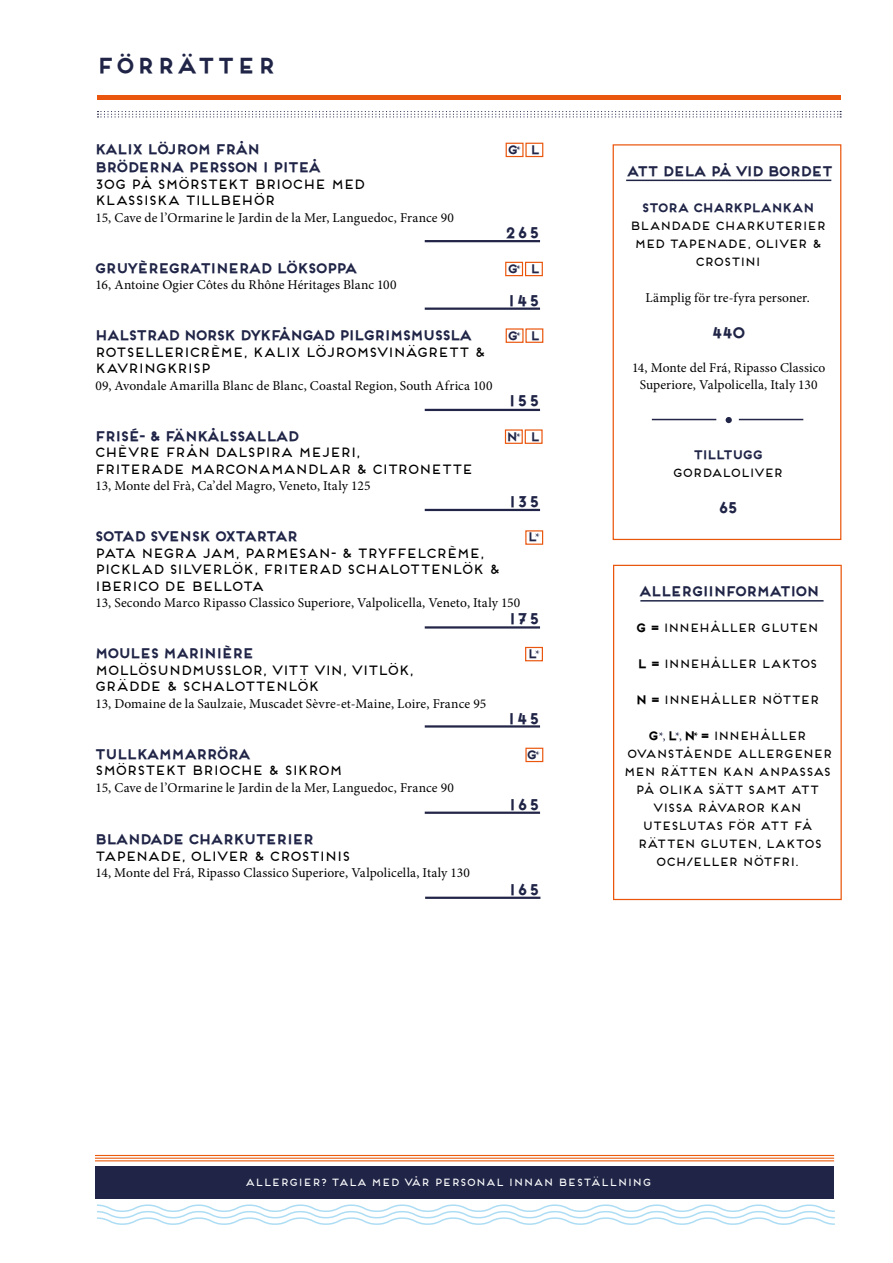
<style>
.page{position:relative;width:893px;height:1263px;background:#fff}
.page>*{position:absolute;margin:0;border:0;box-sizing:border-box;transform-origin:0 0}
.t1{font:700 21px "Frontage";color:#202547}
.t2{font:700 15px "Frontage";letter-spacing:-.045em;color:#202547}
.t3{font:13.5px/16.5px "Minion Pro";letter-spacing:.01em;color:#000;text-align:center}
.t4{font:13.5px/16.5px "Frontage";letter-spacing:-.2em;color:#000}
.t5{font:700 13.5px "Frontage";letter-spacing:-.19em;color:#202547}
.t6{font:12px/18px "Frontage";letter-spacing:-.19em;color:#000;text-align:center}
.t7{font:700 12px "Frontage";letter-spacing:-.185em;color:#202547}
.t8{font:10.5px "Frontage";letter-spacing:-.13em;color:#fff}
.s1{font-family:"Minion Pro";font-weight:500}
.s2{font-weight:700}
.s3{font-family:"Minion Pro";font-weight:500;color:#202547}
.s4{font-family:"Minion Pro";font-weight:700}
</style>
<div class="page">
<hr style="left:97px;top:96px;width:744px;height:4px;background:#ea560d">
<div style="left:96px;top:1166px;width:738px;height:32px;background:#202547"></div>
<svg style="left:97px;top:1204px;width:738px;height:21px"></svg>
<svg style="left:98px;top:111px;width:743px;height:6px"></svg>
<hr style="left:95px;top:1160px;width:739px;height:1px;background:#ea5b0b">
<hr style="left:95px;top:1157px;width:739px;height:2px;background:#ea5b0b">
<hr style="left:95px;top:1155px;width:739px;height:1px;background:#ea5b0b">
<hr style="left:425px;top:240px;width:115px;height:2px;background:#222547">
<hr style="left:425px;top:308px;width:115px;height:2px;background:#222547">
<hr style="left:425px;top:409px;width:115px;height:2px;background:#222547">
<hr style="left:425px;top:509px;width:115px;height:2px;background:#222547">
<hr style="left:425px;top:626px;width:115px;height:3px;background:#222547">
<hr style="left:425px;top:725px;width:115px;height:3px;background:#222547">
<hr style="left:425px;top:812px;width:115px;height:2px;background:#222547">
<div style="left:613px;top:565px;width:229px;height:335px;border:1px solid #ea560d"></div>
<hr style="left:640px;top:600px;width:183px;height:2px;background:#202547">
<div style="left:506px;top:143px;width:18px;height:14px;border:1px solid #ea560d"></div>
<div style="left:525px;top:143px;width:18px;height:14px;border:1px solid #ea560d"></div>
<div style="left:525px;top:748px;width:18px;height:14px;border:1px solid #ea560d"></div>
<div style="left:525px;top:647px;width:18px;height:14px;border:1px solid #ea560d"></div>
<div style="left:505px;top:429px;width:18px;height:15px;border:1px solid #ea560d"></div>
<div style="left:525px;top:429px;width:18px;height:15px;border:1px solid #ea560d"></div>
<hr style="left:425px;top:897px;width:115px;height:2px;background:#222547">
<div style="left:525px;top:530px;width:18px;height:15px;border:1px solid #ea560d"></div>
<div style="left:505px;top:262px;width:18px;height:14px;border:1px solid #ea560d"></div>
<div style="left:525px;top:262px;width:18px;height:14px;border:1px solid #ea560d"></div>
<div style="left:506px;top:328px;width:18px;height:15px;border:1px solid #ea560d"></div>
<div style="left:525px;top:328px;width:18px;height:15px;border:1px solid #ea560d"></div>
<div style="left:613px;top:144px;width:228px;height:396px;border:1px solid #ea560d"></div>
<hr style="left:626px;top:180px;width:205px;height:1px;background:#202547">
<svg style="left:726px;top:417px;width:6px;height:6px"></svg>
<hr style="left:739px;top:419px;width:64px;height:1px;background:#222547">
<hr style="left:652px;top:419px;width:64px;height:1px;background:#222547">
<h1 class="t1" style="left:95px;top:52px;width:183px">FÖRRÄTTER</h1>
<p class="t5" style="left:93px;top:141px;width:169px">KALIX LÖJROM FRÅN</p>
<p class="t7" style="left:506px;top:142px;width:35px">G<span class="s1">*</span> L</p>
<p class="t5" style="left:93px;top:159px;width:230px">BRÖDERNA PERSSON I PITEÅ</p>
<p class="t4" style="left:93px;top:175px;width:274px">30G PÅ SMÖRSTEKT BRIOCHE MED<br>KLASSISKA TILLBEHÖR</p>
<p class="t3" style="left:96px;top:209px;width:360px">15, Cave de l’Ormarine le Jardin de la Mer, Languedoc, France 90</p>
<p class="t2" style="left:504px;top:223px;width:38px">265</p>
<p class="t5" style="left:93px;top:259px;width:266px">GRUYÈREGRATINERAD LÖKSOPPA</p>
<p class="t7" style="left:506px;top:261px;width:35px">G<span class="s1">*</span> L</p>
<p class="t3" style="left:96px;top:277px;width:303px">16, Antoine Ogier Côtes du Rhône Héritages Blanc 100</p>
<p class="t2" style="left:507px;top:291px;width:35px">145</p>
<p class="t5" style="left:93px;top:327px;width:381px">HALSTRAD NORSK DYKFÅNGAD PILGRIMSMUSSLA</p>
<p class="t7" style="left:506px;top:328px;width:35px">G<span class="s1">*</span> L</p>
<p class="t4" style="left:93px;top:343px;width:394px">ROTSELLERICRÈME, KALIX LÖJROMSVINÄGRETT &amp;<br>KAVRINGKRISP</p>
<p class="t3" style="left:96px;top:377px;width:399px">09, Avondale Amarilla Blanc de Blanc, Coastal Region, South Africa 100</p>
<p class="t2" style="left:507px;top:391px;width:34px">155</p>
<p class="t5" style="left:93px;top:427px;width:208px">FRISÉ- &amp; FÄNKÅLSSALLAD</p>
<p class="t7" style="left:505px;top:429px;width:36px">N<span class="s1">*</span> L</p>
<p class="t4" style="left:93px;top:444px;width:382px">CHÈVRE FRÅN DALSPIRA MEJERI,<br>FRITERADE MARCONAMANDLAR &amp; CITRONETTE</p>
<p class="t3" style="left:96px;top:478px;width:276px">13, Monte del Frà, Ca’del Magro, Veneto, Italy 125</p>
<p class="t2" style="left:507px;top:492px;width:34px">135</p>
<p class="t5" style="left:93px;top:528px;width:206px">SOTAD SVENSK OXTARTAR</p>
<p class="t7" style="left:526px;top:529px;width:15px">L<span class="s1">*</span></p>
<p class="t4" style="left:93px;top:544px;width:409px">PATA NEGRA JAM, PARMESAN- &amp; TRYFFELCRÈME,<br>PICKLAD SILVERLÖK, FRITERAD SCHALOTTENLÖK &amp;<br>IBERICO DE BELLOTA</p>
<p class="t3" style="left:96px;top:595px;width:426px">13, Secondo Marco Ripasso Classico Superiore, Valpolicella, Veneto, Italy 150</p>
<p class="t2" style="left:507px;top:609px;width:34px">175</p>
<p class="t5" style="left:93px;top:645px;width:163px">MOULES MARINIÈRE</p>
<p class="t7" style="left:526px;top:646px;width:15px">L<span class="s1">*</span></p>
<p class="t4" style="left:93px;top:661px;width:322px">MOLLÖSUNDMUSSLOR, VITT VIN, VITLÖK,<br>GRÄDDE &amp; SCHALOTTENLÖK</p>
<p class="t3" style="left:96px;top:695px;width:392px">13, Domaine de la Saulzaie, Muscadet Sèvre-et-Maine, Loire, France 95</p>
<p class="t2" style="left:507px;top:709px;width:35px">145</p>
<p class="t5" style="left:93px;top:745px;width:159px">TULLKAMMARRÖRA</p>
<p class="t7" style="left:526px;top:747px;width:16px">G<span class="s1">*</span></p>
<p class="t4" style="left:93px;top:762px;width:251px">SMÖRSTEKT BRIOCHE &amp; SIKROM</p>
<p class="t3" style="left:96px;top:779px;width:360px">15, Cave de l’Ormarine le Jardin de la Mer, Languedoc, France 90</p>
<p class="t2" style="left:508px;top:795px;width:34px">165</p>
<p class="t5" style="left:93px;top:831px;width:222px">BLANDADE CHARKUTERIER</p>
<p class="t4" style="left:93px;top:847px;width:259px">TAPENADE, OLIVER &amp; CROSTINIS</p>
<p class="t3" style="left:96px;top:865px;width:376px">14, Monte del Frá, Ripasso Classico Superiore, Valpolicella, Italy 130</p>
<p class="t2" style="left:508px;top:880px;width:34px">165</p>
<p class="t5" style="left:625px;top:162px;width:210px">ATT DELA PÅ VID BORDET</p>
<p class="t7" style="left:641px;top:200px;width:176px">STORA CHARKPLANKAN</p>
<p class="t6" style="left:629px;top:216px;width:199px">BLANDADE CHARKUTERIER<br>MED TAPENADE, OLIVER &amp;<br>CROSTINI</p>
<p class="t3" style="left:645px;top:289px;width:166px">Lämplig för tre-fyra personer.</p>
<p class="t2" style="left:710px;top:323px;width:37px">440</p>
<p class="t3" style="left:632px;top:360px;width:195px">14, Monte del Frá, Ripasso Classico<br>Superiore, Valpolicella, Italy 130</p>
<p class="t7" style="left:692px;top:447px;width:73px">TILLTUGG</p>
<p class="t6" style="left:672px;top:463px;width:114px">GORDALOLIVER</p>
<p class="t2" style="left:717px;top:498px;width:23px">65</p>
<p class="t5" style="left:637px;top:583px;width:184px">ALLERGIINFORMATION</p>
<p class="t6" style="left:635px;top:618px;width:186px"><span class="s2">G =</span> INNEHÅLLER GLUTEN</p>
<p class="t6" style="left:636px;top:654px;width:183px"><span class="s2">L =</span> INNEHÅLLER LAKTOS</p>
<p class="t6" style="left:634px;top:690px;width:187px"><span class="s2">N =</span> INNEHÅLLER NÖTTER</p>
<p class="t6" style="left:623px;top:726px;width:212px"><span class="s2">G</span><span class="s3">*,</span> <span class="s2">L</span><span class="s3">*,</span> <span class="s2">N</span><span class="s4">*</span> <span class="s2">=</span> INNEHÅLLER<br>OVANSTÅENDE ALLERGENER<br>MEN RÄTTEN KAN ANPASSAS<br>PÅ OLIKA SÄTT SAMT ATT<br>VISSA RÅVAROR KAN<br>UTESLUTAS FÖR ATT FÅ<br>RÄTTEN GLUTEN, LAKTOS<br>OCH/ELLER NÖTFRI.</p>
<p class="t8" style="left:244px;top:1176px;width:409px">ALLERGIER? TALA MED VÅR PERSONAL INNAN BESTÄLLNING</p>
</div>
